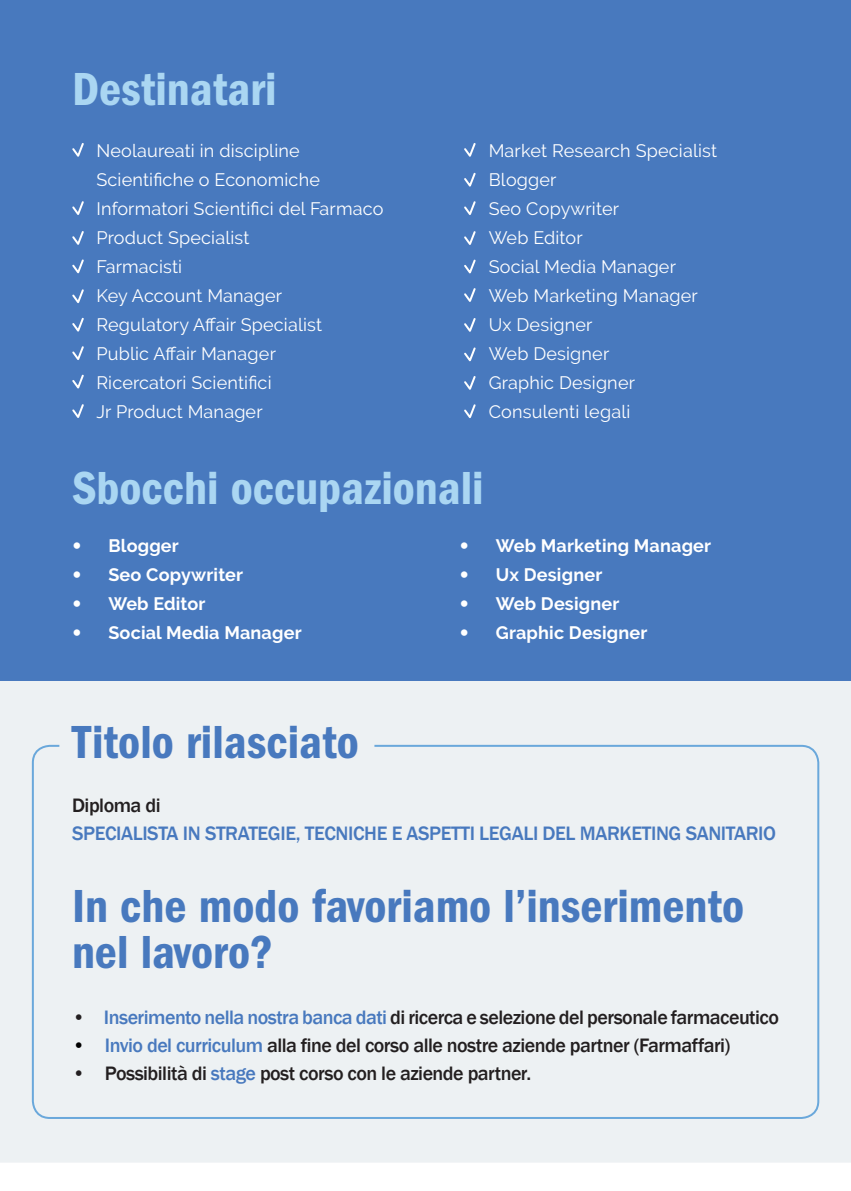
<style>
.page{position:relative;width:851px;height:1191px;background:#fff}
.page>*{position:absolute;margin:0;border:0;box-sizing:border-box;transform-origin:0 0}
.t1{font:48px/46px "ITC Franklin Gothic Std Dm Cd";color:#4879be}
.t2{font:48px "ITC Franklin Gothic Std Dm Cd";color:#aad6f2}
.t3{font:500 20px "Franklin Gothic";letter-spacing:-.025em;color:#231f20}
.t4{font:500 20px "Franklin Gothic";letter-spacing:-.02em;color:#4879be}
.t5{font:18px/29px "Raleway";letter-spacing:.01em;color:#fff}
.t6{font:700 18px "Raleway";letter-spacing:.01em;color:#fff}
.s1{font-family:"DIN Alternate"}
.s2{color:#4879be}
.s3{color:#000}
</style>
<div class="page">
<div style="left:0;top:680px;width:850px;height:482px;background:#edf1f3"></div>
<div style="left:0;top:0;width:850px;height:680px;background:#4879be"></div>
<div style="left:59px;top:720px;width:315px;height:53px;background:#edf1f3;border-radius:23px"></div>
<svg style="left:72px;top:143px;width:12px;height:14px"></svg>
<svg style="left:72px;top:201px;width:12px;height:14px"></svg>
<svg style="left:72px;top:231px;width:12px;height:14px"></svg>
<svg style="left:72px;top:259px;width:12px;height:15px"></svg>
<svg style="left:72px;top:289px;width:12px;height:15px"></svg>
<svg style="left:72px;top:317px;width:12px;height:15px"></svg>
<svg style="left:72px;top:346px;width:12px;height:14px"></svg>
<svg style="left:72px;top:374px;width:12px;height:15px"></svg>
<svg style="left:72px;top:404px;width:12px;height:14px"></svg>
<svg style="left:464px;top:143px;width:12px;height:14px"></svg>
<svg style="left:464px;top:172px;width:12px;height:15px"></svg>
<svg style="left:464px;top:201px;width:12px;height:14px"></svg>
<svg style="left:464px;top:231px;width:12px;height:14px"></svg>
<svg style="left:464px;top:259px;width:12px;height:15px"></svg>
<svg style="left:464px;top:288px;width:12px;height:14px"></svg>
<svg style="left:464px;top:318px;width:12px;height:14px"></svg>
<svg style="left:464px;top:347px;width:12px;height:15px"></svg>
<svg style="left:464px;top:376px;width:12px;height:14px"></svg>
<svg style="left:464px;top:404px;width:12px;height:14px"></svg>
<h1 class="t2" style="left:72px;top:62px;width:206px">Destinatari</h1>
<p class="t5" style="left:96px;top:136px;width:288px">Neolaureati in discipline<br>Scientifiche o Economiche<br>Informatori Scientifici del Farmaco<br>Product Specialist<br>Farmacisti<br>Key Account Manager<br>Regulatory Affair Specialist<br>Public Affair Manager<br>Ricercatori Scientifici<br>Jr Product Manager</p>
<p class="t5" style="left:488px;top:136px;width:230px">Market Research Specialist<br>Blogger<br>Seo Copywriter<br>Web Editor<br>Social Media Manager<br>Web Marketing Manager<br>Ux Designer<br>Web Designer<br>Graphic Designer<br>Consulenti legali</p>
<h1 class="t2" style="left:72px;top:460px;width:413px">Sbocchi occupazionali</h1>
<p class="t6" style="left:460px;top:536px;width:253px"><span class="s1">•</span> Web Marketing Manager</p>
<p class="t6" style="left:460px;top:565px;width:144px"><span class="s1">•</span> Ux Designer</p>
<p class="t6" style="left:460px;top:594px;width:161px"><span class="s1">•</span> Web Designer</p>
<p class="t6" style="left:460px;top:623px;width:189px"><span class="s1">•</span> Graphic Designer</p>
<p class="t6" style="left:72px;top:536px;width:108px"><span class="s1">•</span> Blogger</p>
<p class="t6" style="left:72px;top:565px;width:172px"><span class="s1">•</span> Seo Copywriter</p>
<p class="t6" style="left:72px;top:594px;width:135px"><span class="s1">•</span> Web Editor</p>
<p class="t6" style="left:72px;top:623px;width:231px"><span class="s1">•</span> Social Media Manager</p>
<h1 class="t1" style="left:72px;top:719px;width:288px">Titolo rilasciato</h1>
<p class="t3" style="left:72px;top:793px;width:90px">Diploma di</p>
<p class="t4" style="left:72px;top:821px;width:705px">SPECIALISTA IN STRATEGIE, TECNICHE E ASPETTI LEGALI DEL MARKETING SANITARIO</p>
<h1 class="t1" style="left:72px;top:883px;width:673px">In che modo favoriamo l’inserimento nel lavoro?</h1>
<p class="t3" style="left:72px;top:1005px;width:708px">• <span class="s2">Inserimento nella nostra banca dati</span> di ricerca e selezione del personale farmaceutico</p>
<p class="t3" style="left:72px;top:1033px;width:659px"><span class="s3">•</span> <span class="s2">Invio del curriculum</span> alla fine del corso alle nostre aziende partner (Farmaffari)</p>
<p class="t3" style="left:72px;top:1061px;width:460px">• Possibilità di <span class="s2">stage</span> post corso con le aziende partner.</p>
</div>
